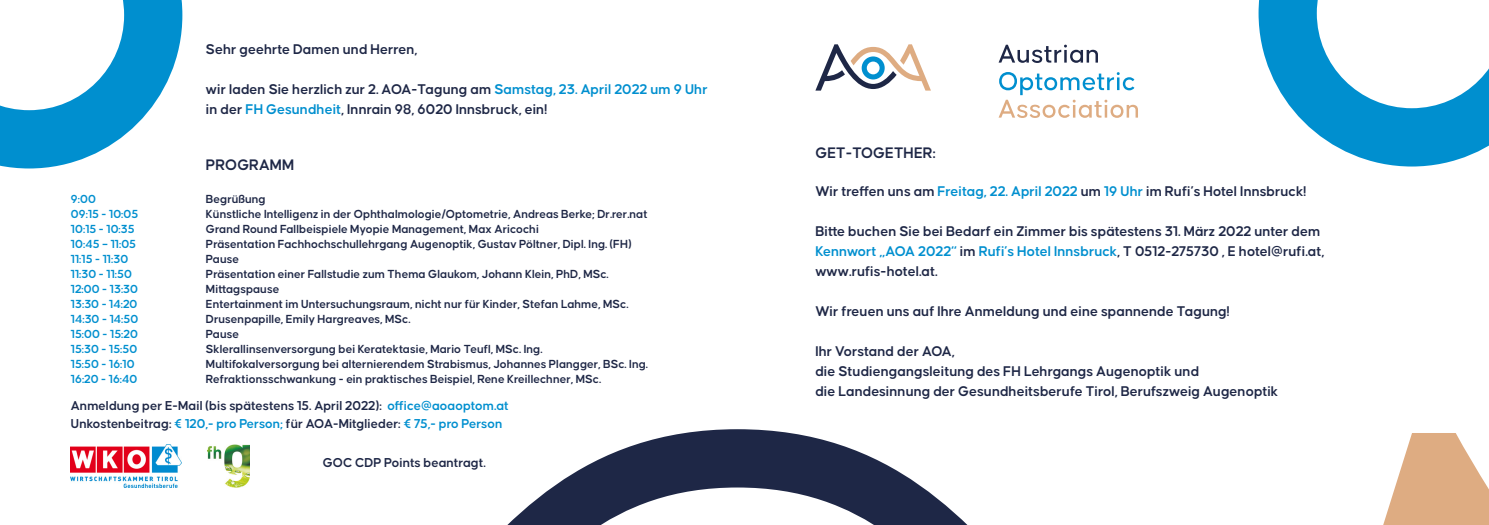
<style>
.page{position:relative;width:1489px;height:525px;background:#fff}
.page>*{position:absolute;margin:0;border:0;box-sizing:border-box;transform-origin:0 0}
.t1{font:600 16.25px "Causten";color:#1e2746}
.t2{font:600 15px/20px "Causten";color:#1e2746}
.t3{font:600 13.75px/17.5px "Causten";color:#1e2746}
.t4{font:600 12.5px "Causten";color:#1e2746}
.t5{font:600 12.5px "Causten";color:#008fcf}
.s1{color:#008fcf}
</style>
<div class="page">
<svg style="left:1258px;top:0;width:230px;height:166px"></svg>
<svg style="left:508px;top:429px;width:459px;height:95px;fill:#1e2746"></svg>
<svg style="left:0;top:0;width:182px;height:168px"></svg>
<svg style="left:1383px;top:433px;width:105px;height:91px"></svg>
<svg style="left:998px;top:72px;width:139px;height:46px"></svg>
<svg style="left:998px;top:45px;width:99px;height:18px"></svg>
<svg style="left:815px;top:44px;width:115px;height:47px"></svg>
<img style="left:71px;top:444px;width:110px;height:43px">
<img style="left:208px;top:444px;width:42px;height:43px">
<p class="t2" style="left:206px;top:39px;width:213px">Sehr geehrte Damen und Herren,</p>
<p class="t2" style="left:206px;top:79px;width:503px">wir laden Sie herzlich zur 2. AOA-Tagung am <span class="s1">Samstag, 23. April 2022 um 9 Uhr </span>in der <span class="s1">FH Gesundheit</span>, Innrain 98, 6020 Innsbruck, ein!</p>
<h1 class="t1" style="left:206px;top:156px;width:90px">PROGRAMM</h1>
<p class="t5" style="left:71px;top:191px;width:27px">9:00</p>
<p class="t4" style="left:206px;top:191px;width:61px">Begrüßung</p>
<p class="t5" style="left:71px;top:206px;width:69px">09:15 - 10:05</p>
<p class="t4" style="left:206px;top:206px;width:443px">Künstliche Intelligenz in der Ophthalmologie/Optometrie, Andreas Berke; Dr.rer.nat</p>
<p class="t5" style="left:71px;top:221px;width:65px">10:15 - 10:35</p>
<p class="t4" style="left:206px;top:221px;width:334px">Grand Round Fallbeispiele Myopie Management, Max Aricochi</p>
<p class="t5" style="left:71px;top:236px;width:67px">10:45 – 11:05</p>
<p class="t4" style="left:206px;top:236px;width:427px">Präsentation Fachhochschullehrgang Augenoptik, Gustav Pöltner, Dipl. Ing. (FH)</p>
<p class="t5" style="left:71px;top:251px;width:59px">11:15 - 11:30</p>
<p class="t4" style="left:206px;top:251px;width:35px">Pause</p>
<p class="t5" style="left:71px;top:266px;width:63px">11:30 - 11:50</p>
<p class="t4" style="left:206px;top:266px;width:404px">Präsentation einer Fallstudie zum Thema Glaukom, Johann Klein, PhD, MSc.</p>
<p class="t5" style="left:71px;top:281px;width:69px">12:00 - 13:30</p>
<p class="t4" style="left:206px;top:281px;width:75px">Mittagspause</p>
<p class="t5" style="left:71px;top:296px;width:68px">13:30 - 14:20</p>
<p class="t4" style="left:206px;top:296px;width:424px">Entertainment im Untersuchungsraum, nicht nur für Kinder, Stefan Lahme, MSc.</p>
<p class="t5" style="left:71px;top:311px;width:69px">14:30 - 14:50</p>
<p class="t4" style="left:206px;top:311px;width:206px">Drusenpapille, Emily Hargreaves, MSc.</p>
<p class="t5" style="left:71px;top:326px;width:69px">15:00 - 15:20</p>
<p class="t4" style="left:206px;top:326px;width:35px">Pause</p>
<p class="t5" style="left:71px;top:341px;width:68px">15:30 - 15:50</p>
<p class="t4" style="left:206px;top:341px;width:338px">Sklerallinsenversorgung bei Keratektasie, Mario Teufl, MSc. Ing.</p>
<p class="t5" style="left:71px;top:356px;width:65px">15:50 - 16:10</p>
<p class="t4" style="left:206px;top:356px;width:443px">Multifokalversorgung bei alternierendem Strabismus, Johannes Plangger, BSc. Ing.</p>
<p class="t5" style="left:71px;top:371px;width:68px">16:20 - 16:40</p>
<p class="t4" style="left:206px;top:371px;width:397px">Refraktionsschwankung - ein praktisches Beispiel, Rene Kreillechner, MSc.</p>
<p class="t3" style="left:71px;top:397px;width:439px">Anmeldung per E-Mail (bis spätestens 15. April 2022): <span class="s1">office@aoaoptom.at<br></span>Unkostenbeitrag: <span class="s1">€ 120,- pro Person;</span> für AOA-Mitglieder: <span class="s1">€ 75,- pro Person</span></p>
<p class="t3" style="left:323px;top:453px;width:164px">GOC CDP Points beantragt.</p>
<h1 class="t1" style="left:815px;top:144px;width:122px">GET-TOGETHER:</h1>
<p class="t2" style="left:815px;top:181px;width:493px">Wir treffen uns am <span class="s1">Freitag, 22. April 2022</span> um <span class="s1">19 Uhr</span> im Rufi’s Hotel Innsbruck!</p>
<p class="t2" style="left:815px;top:221px;width:510px">Bitte buchen Sie bei Bedarf ein Zimmer bis spätestens 31. März 2022 unter dem<br><span class="s1">Kennwort „AOA 2022“</span> im <span class="s1">Rufi’s Hotel Innsbruck</span>, T 0512-275730 , E hotel@rufi.at, www.rufis-hotel.at.</p>
<p class="t2" style="left:815px;top:301px;width:416px">Wir freuen uns auf Ihre Anmeldung und eine spannende Tagung!</p>
<p class="t2" style="left:815px;top:341px;width:464px">Ihr Vorstand der AOA,<br>die Studiengangsleitung des FH Lehrgangs Augenoptik und<br>die Landesinnung der Gesundheitsberufe Tirol, Berufszweig Augenoptik</p>
</div>
